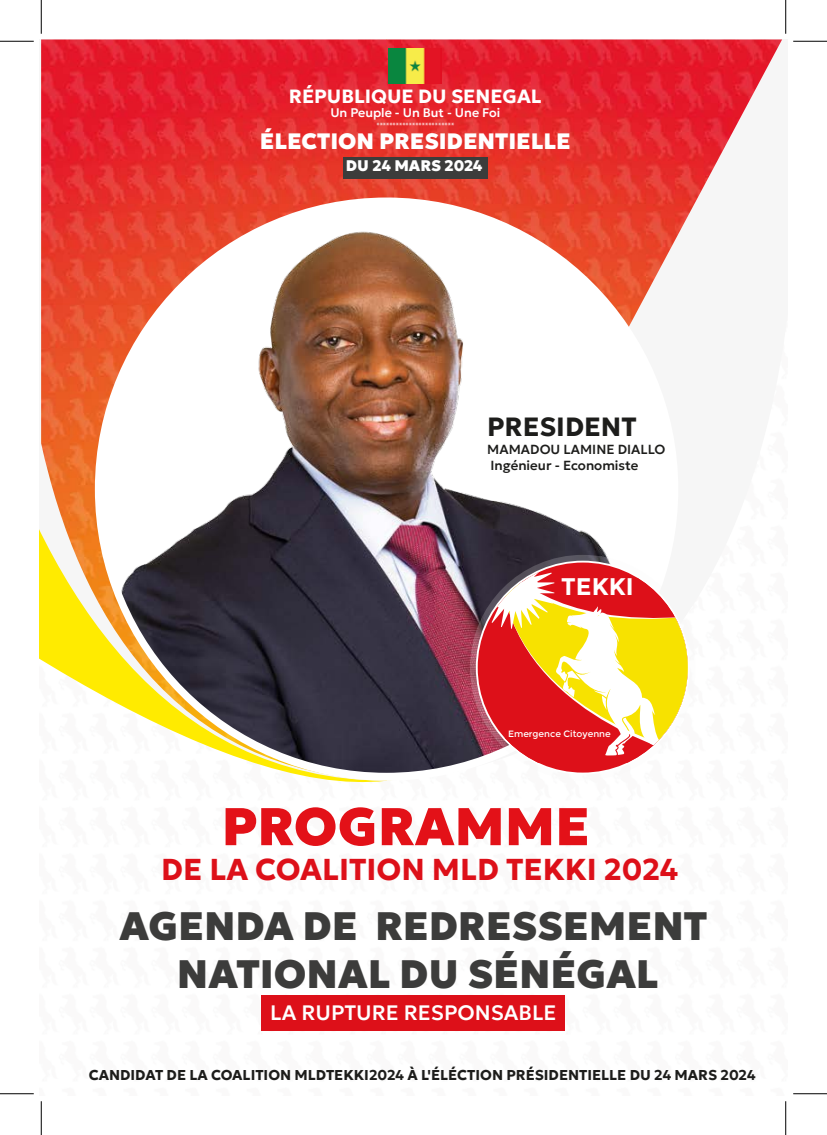
<style>
.page{position:relative;width:827px;height:1135px;background:#fff}
.page>*{position:absolute;margin:0;border:0;box-sizing:border-box;transform-origin:0 0}
.t1{font:900 53px "Geologica";color:#e31118}
.t2{font:900 39.75px/47.6px "Geologica";color:#3c3c3b;text-align:center}
.t3{font:700 30.25px "Geologica";color:#dd1019}
.t4{font:700 26.38px "Geologica";color:#1d1d1b}
.t5{font:700 24px "Montserrat";color:#fff}
.t6{font:900 22.25px "Geologica";color:#fff}
.t7{font:500 20.88px "Geologica";color:#fff}
.t8{font:700 19.12px "Geologica";color:#fff}
.t9{font:900 15.38px "Geologica";color:#fff}
.t10{font:700 14.25px "Geologica";color:#1d1d1b}
.t11{font:500 13.12px/15.8px "Geologica";color:#1d1d1b}
.t12{font:500 12.5px "Geologica";color:#fff}
.t13{font:9.12px "Montserrat";color:#fff}
.t14{font:7.88px "Myriad Pro";color:#fff}
</style>
<div class="page">
<img style="left:41px;top:39px;width:741px;height:742px">
<div style="left:95px;top:198px;width:583px;height:583px;background:#fff;border-radius:50%"></div>
<img style="left:389px;top:49px;width:53px;height:35px">
<div style="left:343px;top:157px;width:144px;height:21px;background:#3c3c3b"></div>
<img style="left:102px;top:204px;width:569px;height:569px;border-radius:284px">
<svg style="left:470px;top:555px;width:225px;height:225px"></svg>
<svg style="left:478px;top:563px;width:210px;height:199px"></svg>
<div style="left:261px;top:995px;width:304px;height:35px;background:#dd1019"></div>
<hr style="left:0;top:41px;width:34px;height:1px;background:#000">
<hr style="left:793px;top:41px;width:34px;height:1px;background:#000">
<hr style="left:0;top:1093px;width:34px;height:1px;background:#000">
<hr style="left:793px;top:1093px;width:34px;height:1px;background:#000">
<hr style="left:41px;top:0;width:1px;height:34px;background:#000">
<hr style="left:41px;top:1101px;width:1px;height:34px;background:#000">
<hr style="left:785px;top:0;width:1px;height:34px;background:#000">
<hr style="left:785px;top:1101px;width:1px;height:34px;background:#000">
<h3 class="t8" style="left:289px;top:79px;width:254px">RÉPUBLIQUE DU SENEGAL</h3>
<p class="t14" style="left:376px;top:121px;width:79px">************************</p>
<p class="t12" style="left:330px;top:102px;width:171px">Un Peuple - Un But - Une Foi</p>
<h3 class="t6" style="left:260px;top:121px;width:312px">ÉLECTION PRESIDENTIELLE</h3>
<p class="t9" style="left:346px;top:152px;width:138px">DU 24 MARS 2024</p>
<h3 class="t4" style="left:487px;top:404px;width:151px">PRESIDENT</h3>
<p class="t11" style="left:487px;top:440px;width:180px">MAMADOU LAMINE DIALLO<br>Ingénieur - Economiste</p>
<h3 class="t5" style="left:561px;top:572px;width:74px">TEKKI</h3>
<p class="t13" style="left:508px;top:729px;width:104px">Emergence Citoyenne</p>
<h1 class="t1" style="left:221px;top:778px;width:369px">PROGRAMME</h1>
<h3 class="t3" style="left:161px;top:842px;width:518px">DE LA COALITION MLD TEKKI 2024</h3>
<h2 class="t2" style="left:119px;top:900px;width:589px">AGENDA DE REDRESSEMENT<br>NATIONAL DU SÉNÉGAL</h2>
<h3 class="t7" style="left:270px;top:994px;width:288px">LA RUPTURE RESPONSABLE</h3>
<p class="t10" style="left:89px;top:1062px;width:668px">CANDIDAT DE LA COALITION MLDTEKKI2024 À L'ÉLÉCTION PRÉSIDENTIELLE DU 24 MARS 2024</p>
</div>
